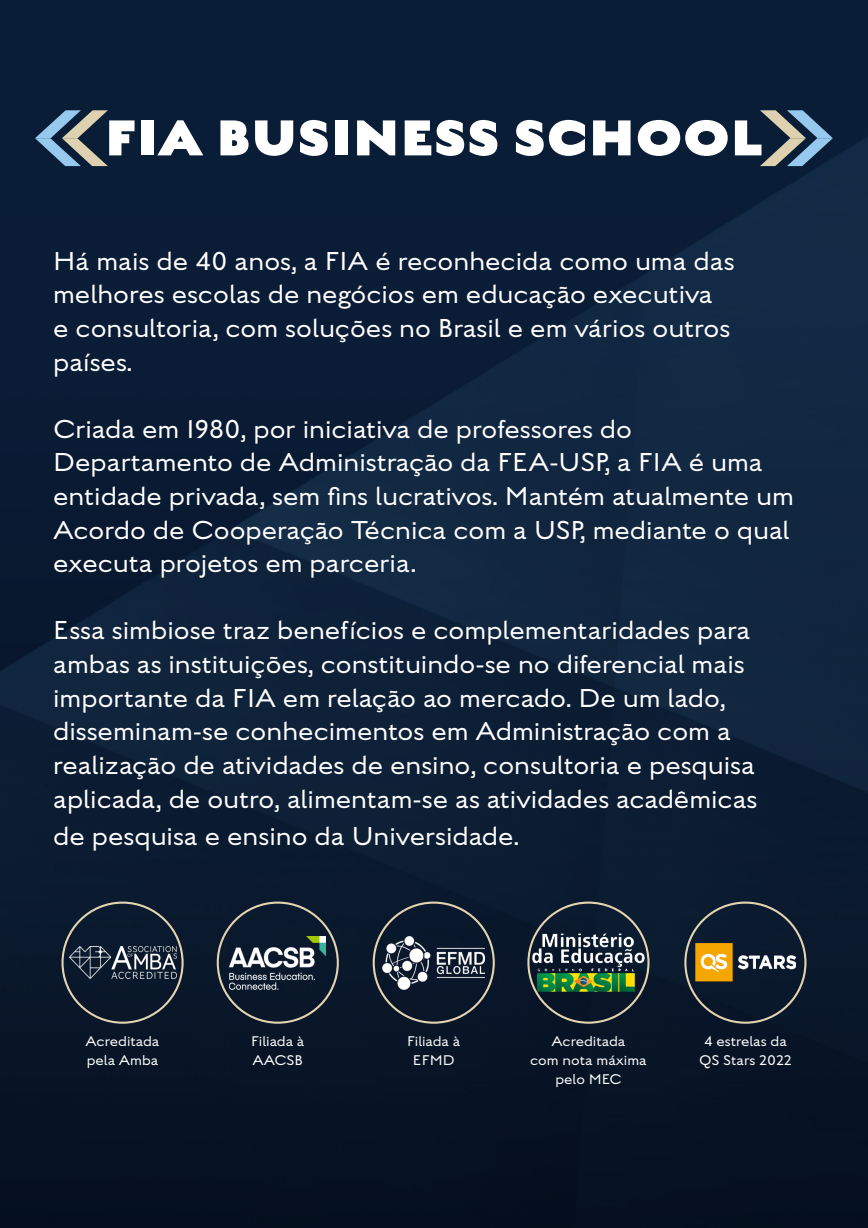
<style>
.page{position:relative;width:868px;height:1228px;background:#fff}
.page>*{position:absolute;margin:0;border:0;box-sizing:border-box;transform-origin:0 0}
.t1{font:900 56.35px "English Grotesque";color:#fff}
.t2{font:100 29.05px/33.6px "English Grotesque";color:#fff}
.t3{font:100 15.75px/18.9px "English Grotesque";color:#fff;text-align:center}
</style>
<div class="page">
<img style="left:0;top:0;width:868px;height:1228px">
<img style="left:69px;top:947px;width:107px;height:31px">
<div style="left:61px;top:901px;width:123px;height:123px;border:2px solid #e3d4b0;border-radius:50%"></div>
<img style="left:230px;top:936px;width:96px;height:53px">
<div style="left:217px;top:901px;width:122px;height:123px;border:2px solid #e3d4b0;border-radius:50%"></div>
<img style="left:383px;top:936px;width:102px;height:53px">
<div style="left:373px;top:901px;width:122px;height:123px;border:2px solid #e3d4b0;border-radius:50%"></div>
<img style="left:532px;top:933px;width:113px;height:59px">
<div style="left:527px;top:901px;width:123px;height:123px;border:2px solid #e3d4b0;border-radius:50%"></div>
<img style="left:696px;top:944px;width:99px;height:37px">
<div style="left:684px;top:901px;width:123px;height:123px;border:2px solid #e3d4b0;border-radius:50%"></div>
<svg style="left:760px;top:110px;width:73px;height:56px;background:#536776"></svg>
<svg style="left:35px;top:110px;width:73px;height:56px;background:#536776"></svg>
<h1 class="t1" style="left:104px;top:103px;width:661px">FIA BUSINESS SCHOOL</h1>
<p class="t2" style="left:53px;top:244px;width:683px">Há mais de 40 anos, a FIA é reconhecida como uma das melhores escolas de negócios em educação executiva e consultoria, com soluções no Brasil e em vários outros países.</p>
<p class="t2" style="left:53px;top:412px;width:742px">Criada em 1980, por iniciativa de professores do Departamento de Administração da FEA-USP, a FIA é uma entidade privada, sem fins lucrativos. Mantém atualmente um Acordo de Cooperação Técnica com a USP, mediante o qual executa projetos em parceria.</p>
<p class="t2" style="left:53px;top:614px;width:706px">Essa simbiose traz benefícios e complementaridades para ambas as instituições, constituindo-se no diferencial mais importante da FIA em relação ao mercado. De um lado, disseminam-se conhecimentos em Administração com a realização de atividades de ensino, consultoria e pesquisa aplicada, de outro, alimentam-se as atividades acadêmicas</p>
<p class="t2" style="left:53px;top:819px;width:467px">de pesquisa e ensino da Universidade.</p>
<p class="t3" style="left:86px;top:1032px;width:75px;text-align:left">Acreditada pela Amba</p>
<p class="t3" style="left:251px;top:1032px;width:55px;text-align:left">Filiada à<br>AACSB</p>
<p class="t3" style="left:407px;top:1032px;width:55px">Filiada à<br>EFMD</p>
<p class="t3" style="left:530px;top:1032px;width:118px">Acreditada<br>com nota máxima pelo MEC</p>
<p class="t3" style="left:699px;top:1032px;width:94px">4 estrelas da<br>QS Stars 2022</p>
</div>
